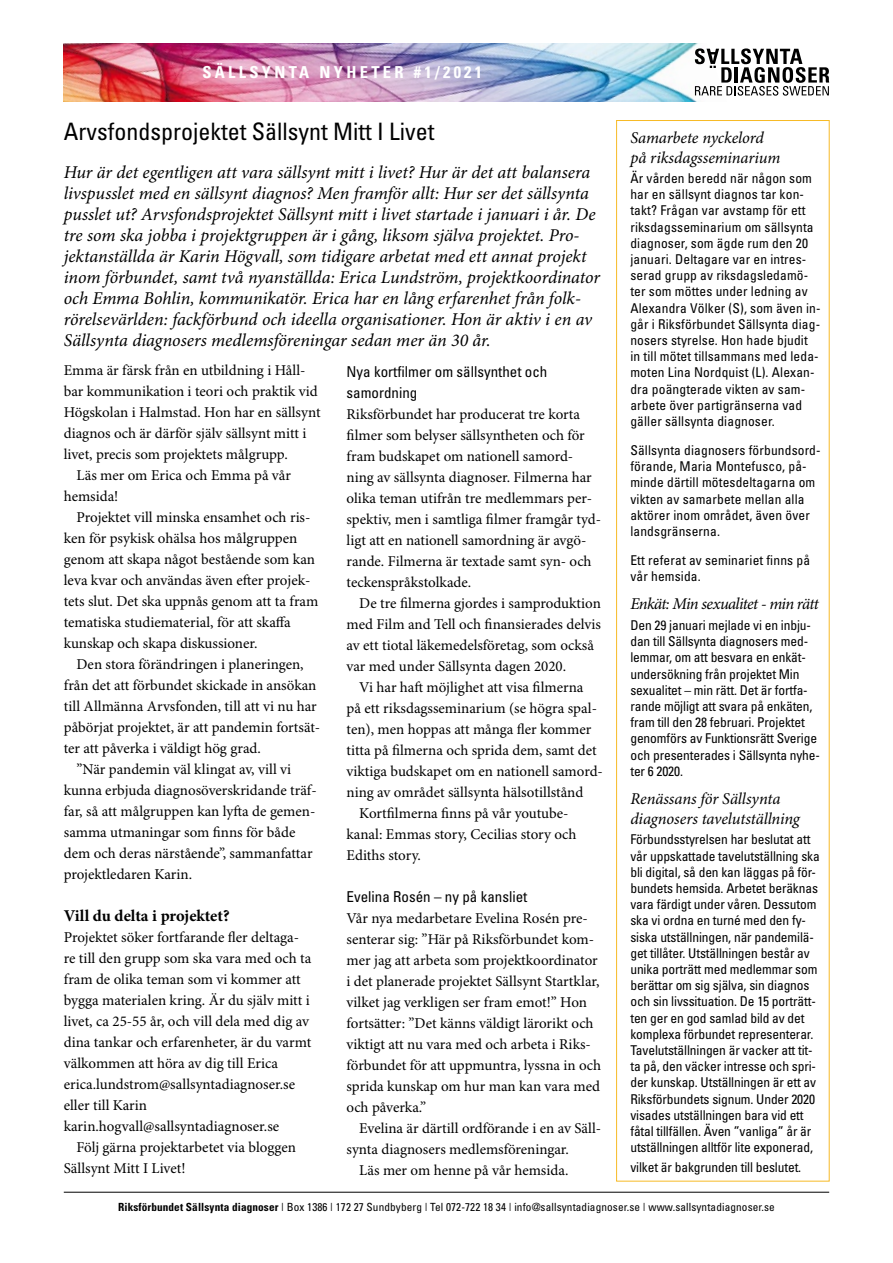
<style>
.page{position:relative;width:893px;height:1263px;background:#fff}
.page>*{position:absolute;margin:0;border:0;box-sizing:border-box;transform-origin:0 0}
.t1{font:condensed 24px "Univers";color:#000}
.t2{font:italic 18px/21px "Minion Pro";letter-spacing:-.005em;color:#000}
.t3{font:italic 16.5px/19.8px "Minion Pro";letter-spacing:-.01em;color:#000}
.t4{font:italic 16.5px "Minion Pro";letter-spacing:-.04em;color:#000}
.t5{font:700 condensed 16.5px "Univers";letter-spacing:.2em;color:#fff}
.t6{font:700 16.5px "Minion Pro";letter-spacing:-.005em;color:#000}
.t7{font:15px/21px "Minion Pro";color:#000}
.t8{font:condensed 15px/21px "Univers";color:#000}
.t9{font:condensed 13.5px/16.2px "Univers";letter-spacing:-.01em;color:#000}
.t10{font:condensed 13.5px/16.2px "Univers";letter-spacing:.01em;color:#000}
.t11{font:condensed 11.25px "Univers";letter-spacing:.01em;color:#000}
.s1{font-weight:700}
</style>
<div class="page">
<hr style="left:64px;top:1192px;width:765px;height:1px;background:#000">
<div style="left:616px;top:120px;width:214px;height:1061px;border:1px solid #f7ba26"></div>
<img style="left:64px;top:44px;width:634px;height:57px">
<svg style="left:695px;top:48px;width:134px;height:48px"></svg>
<p class="t5" style="left:202px;top:62px;width:192px">s älls ynta nyheter</p>
<p class="t5" style="left:414px;top:62px;width:70px">#1/2021</p>
<h1 class="t1" style="left:64px;top:116px;width:372px">Arvsfondsprojektet Sällsynt Mitt I Livet</h1>
<p class="t2" style="left:64px;top:162px;width:538px">Hur är det egentligen att vara sällsynt mitt i livet? Hur är det att balansera livspusslet med en sällsynt diagnos? Men framför allt: Hur ser det sällsynta pusslet ut? Arvsfondsprojektet Sällsynt mitt i livet startade i januari i år. De tre som ska jobba i projektgruppen är i gång, liksom själva projektet. Pro&shy;jektanställda är Karin Högvall, som tidigare arbetat med ett annat projekt inom förbundet, samt två nyanställda: Erica Lundström, projektkoordinator och Emma Bohlin, kommunikatör. Erica har en lång erfarenhet från folk&shy;rörelsevärlden: fackförbund och ideella organisationer. Hon är aktiv i en av Sällsynta diagnosers medlemsföreningar sedan mer än 30 år.</p>
<p class="t7" style="left:64px;top:360px;width:243px">Emma är färsk från en utbildning i Håll-</p>
<p class="t7" style="left:64px;top:381px;width:255px">bar kommunikation i teori och praktik vid</p>
<p class="t7" style="left:64px;top:402px;width:258px">Högskolan i Halmstad. Hon har en sällsynt</p>
<p class="t7" style="left:64px;top:423px;width:244px">diagnos och är därför själv sällsynt mitt i</p>
<p class="t7" style="left:64px;top:444px;width:226px">livet, precis som projektets målgrupp.</p>
<p class="t7" style="left:77px;top:465px;width:216px">Läs mer om Erica och Emma på vår</p>
<p class="t7" style="left:64px;top:486px;width:56px">hemsida!</p>
<p class="t7" style="left:77px;top:507px;width:235px">Projektet vill minska ensamhet och ris-</p>
<p class="t7" style="left:64px;top:528px;width:235px">ken för psykisk ohälsa hos målgruppen</p>
<p class="t7" style="left:64px;top:549px;width:253px">genom att skapa något bestående som kan</p>
<p class="t7" style="left:64px;top:570px;width:248px">leva kvar och användas även efter projek-</p>
<p class="t7" style="left:64px;top:591px;width:256px">tets slut. Det ska uppnås genom att ta fram</p>
<p class="t7" style="left:64px;top:612px;width:229px">tematiska studiematerial, för att skaffa</p>
<p class="t7" style="left:64px;top:633px;width:195px">kunskap och skapa diskussioner.</p>
<p class="t7" style="left:77px;top:654px;width:229px">Den stora förändringen i planeringen,</p>
<p class="t7" style="left:64px;top:675px;width:254px">från det att förbundet skickade in ansökan</p>
<p class="t7" style="left:64px;top:696px;width:255px">till Allmänna Arvsfonden, till att vi nu har</p>
<p class="t7" style="left:64px;top:717px;width:258px">påbörjat projektet, är att pandemin fortsät-</p>
<p class="t7" style="left:64px;top:738px;width:199px">ter att påverka i väldigt hög grad.</p>
<p class="t7" style="left:77px;top:759px;width:216px">”När pandemin väl klingat av, vill vi</p>
<p class="t7" style="left:64px;top:780px;width:254px">kunna erbjuda diagnosöverskridande träf-</p>
<p class="t7" style="left:64px;top:801px;width:253px">far, så att målgruppen kan lyfta de gemen-</p>
<p class="t7" style="left:64px;top:822px;width:233px">samma utmaningar som finns för både</p>
<p class="t7" style="left:64px;top:843px;width:250px">dem och deras närstående”, sammanfattar</p>
<p class="t7" style="left:64px;top:864px;width:130px">projektledaren Karin.</p>
<p class="t6" style="left:64px;top:906px;width:167px">Vill du delta i projektet?</p>
<p class="t7" style="left:64px;top:927px;width:249px">Projektet söker fortfarande fler deltaga&shy;re till den grupp som ska vara med och ta fram de olika teman som vi kommer att bygga materialen kring. Är du själv mitt i livet, ca 25-55 år, och vill dela med dig av dina tankar och erfarenheter, är du varmt välkommen att höra av dig till Erica erica.lundstrom@sallsyntadiagnoser.se eller till Karin karin.hogvall@sallsyntadiagnoser.se</p>
<p class="t7" style="left:64px;top:1137px;width:234px;text-indent:13px">Följ gärna projektarbetet via bloggen<br>Sällsynt Mitt I Livet!</p>
<p class="t8" style="left:347px;top:360px;width:202px">Nya kortfilmer om sällsynthet och samordning</p>
<p class="t7" style="left:347px;top:404px;width:256px">Riksförbundet har producerat tre korta filmer som belyser sällsyntheten och för fram budskapet om nationell samord&shy;ning av sällsynta diagnoser. Filmerna har olika teman utifrån tre medlemmars per&shy;spektiv, men i samtliga filmer framgår tyd&shy;ligt att en nationell samordning är avgö&shy;rande. Filmerna är textade samt syn- och teckenspråkstolkade.</p>
<p class="t7" style="left:347px;top:593px;width:256px;text-indent:13px">De tre filmerna gjordes i samproduktion med Film and Tell och finansierades delvis av ett tiotal läkemedelsföretag, som också var med under Sällsynta dagen 2020.</p>
<p class="t7" style="left:359px;top:677px;width:226px">Vi har haft möjlighet att visa filmerna</p>
<p class="t7" style="left:347px;top:698px;width:252px">på ett riksdagsseminarium (se högra spal-</p>
<p class="t7" style="left:347px;top:719px;width:246px">ten), men hoppas att många fler kommer</p>
<p class="t7" style="left:347px;top:740px;width:252px">titta på filmerna och sprida dem, samt det</p>
<p class="t7" style="left:347px;top:761px;width:258px">viktiga budskapet om en nationell samord-</p>
<p class="t7" style="left:347px;top:782px;width:238px">ning av området sällsynta hälsotillstånd</p>
<p class="t7" style="left:359px;top:803px;width:211px">Kortfilmerna finns på vår youtube-</p>
<p class="t7" style="left:347px;top:824px;width:231px">kanal: Emmas story, Cecilias story och</p>
<p class="t7" style="left:347px;top:845px;width:76px">Ediths story.</p>
<p class="t8" style="left:347px;top:885px;width:182px">Evelina Rosén – ny på kansliet</p>
<p class="t7" style="left:347px;top:908px;width:256px">Vår nya medarbetare Evelina Rosén pre&shy;senterar sig: ”Här på Riksförbundet kom&shy;mer jag att arbeta som projektkoordinator i det planerade projektet Sällsynt Startklar, vilket jag verkligen ser fram emot!” Hon fortsätter: ”Det känns väldigt lärorikt och viktigt att nu vara med och arbeta i Riks&shy;förbundet för att uppmuntra, lyssna in och sprida kunskap om hur man kan vara med och påverka.”</p>
<p class="t7" style="left:359px;top:1118px;width:243px">Evelina är därtill ordförande i en av Säll-</p>
<p class="t7" style="left:347px;top:1139px;width:224px">synta diagnosers medlemsföreningar.</p>
<p class="t7" style="left:359px;top:1160px;width:211px">Läs mer om henne på vår hemsida.</p>
<p class="t3" style="left:630px;top:128px;width:152px">Samarbete nyckelord på riksdagsseminarium</p>
<p class="t10" style="left:630px;top:170px;width:192px">Är vården beredd när någon som har en sällsynt diagnos tar kon&shy;takt? Frågan var avstamp för ett riksdagsseminarium om sällsynta diagnoser, som ägde rum den 20 januari. Deltagare var en intres&shy;serad grupp av riksdagsledamö&shy;ter som möttes under ledning av<br>Alexandra Völker (S), som även in&shy;går i Riksförbundet Sällsynta diag&shy;nosers styrelse. Hon hade bjudit in till mötet tillsammans med leda&shy;moten Lina Nordquist (L). Alexan&shy;dra poängterade vikten av sam&shy;arbete över partigränserna vad gäller sällsynta diagnoser.</p>
<p class="t10" style="left:630px;top:442px;width:192px">Sällsynta diagnosers förbundsord&shy;förande, Maria Montefusco, på&shy;minde därtill mötesdeltagarna om vikten av samarbete mellan alla aktörer inom området, även över landsgränserna.</p>
<p class="t10" style="left:630px;top:552px;width:181px">Ett referat av seminariet finns på vår hemsida.</p>
<p class="t4" style="left:630px;top:594px;width:190px">Enkät: Min sexualitet - min rätt</p>
<p class="t9" style="left:630px;top:617px;width:191px">Den 29 januari mejlade vi en inbju&shy;dan till Sällsynta diagnosers med&shy;lemmar, om att besvara en enkät&shy;undersökning från projektet Min sexualitet – min rätt. Det är fortfa&shy;rande möjligt att svara på enkäten, fram till den 28 februari. Projektet genomförs av Funktionsrätt Sverige och presenterades i Sällsynta nyhe&shy;ter 6 2020.</p>
<p class="t3" style="left:630px;top:789px;width:171px">Renässans för Sällsynta diagnosers tavelutställning</p>
<p class="t9" style="left:630px;top:831px;width:191px">Förbundsstyrelsen har beslutat att vår uppskattade tavelutställning ska bli digital, så den kan läggas på för&shy;bundets hemsida. Arbetet beräknas vara färdigt under våren. Dessutom ska vi ordna en turné med den fy&shy;siska utställningen, när pandemilä&shy;get tillåter. Utställningen består av unika porträtt med medlemmar som berättar om sig själva, sin diagnos och sin livssituation. De 15 porträt - ten ger en god samlad bild av det komplexa förbundet representerar.<br>Tavelutställningen är vacker att tit&shy;ta på, den väcker intresse och spri&shy;der kunskap. Utställningen är ett av Riksförbundets signum. Under 2020 visades utställningen bara vid ett fåtal tillfällen. Även ”vanliga” år är utställningen alltför lite exponerad,</p>
<p class="t9" style="left:630px;top:1159px;width:172px">vilket är bakgrunden till beslutet.</p>
<p class="t11" style="left:118px;top:1200px;width:658px"><span class="s1">Riksförbundet Sällsynta diagnoser</span> | Box 1386 | 172 27 Sundbyberg | Tel 072-722 18 34 | info@sallsyntadiagnoser.se | www.sallsyntadiagnoser.se</p>
</div>
